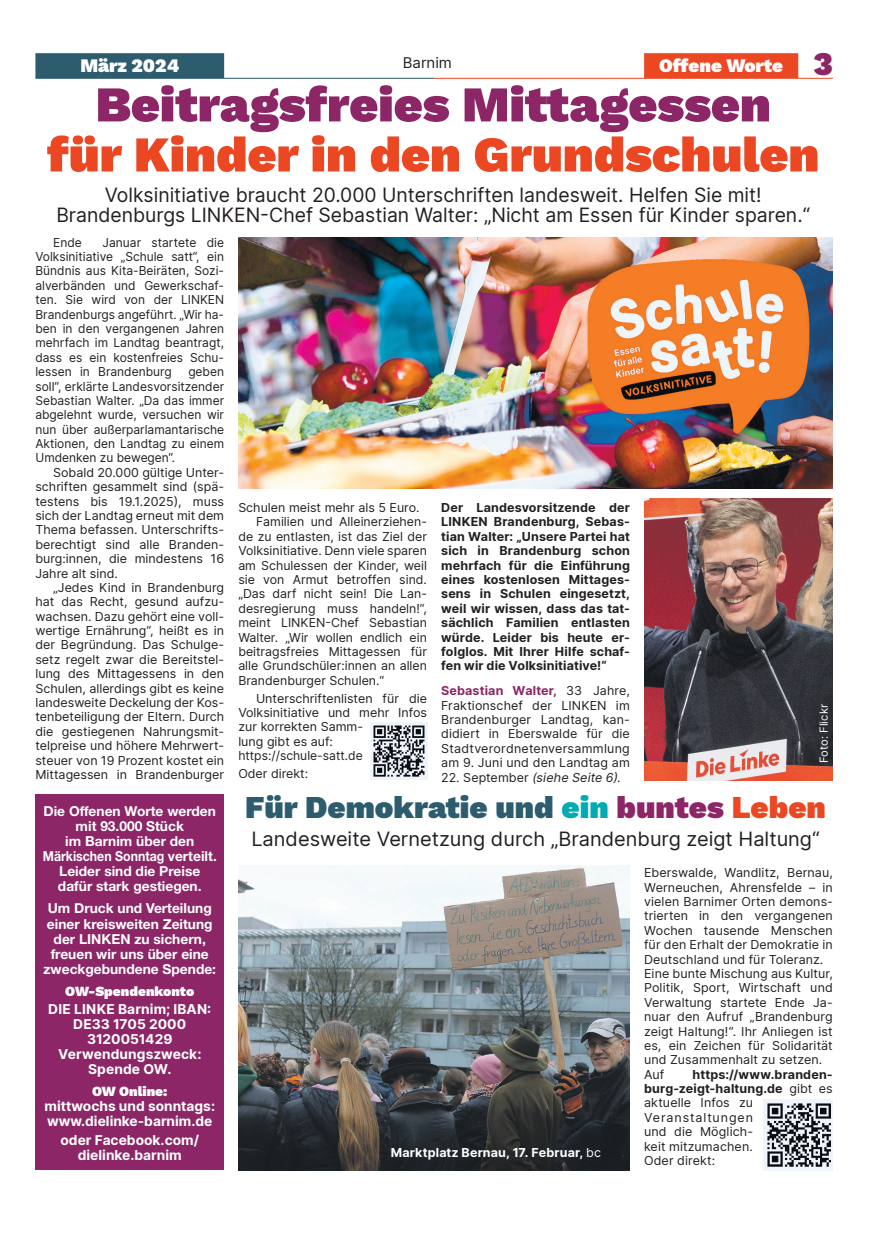
<style>
.page{position:relative;width:886px;height:1241px;background:#fff}
.page>*{position:absolute;margin:0;border:0;box-sizing:border-box;transform-origin:0 0}
.t1{font:900 50px "Work Sans";color:#ec4723}
.t2{font:900 50px "Work Sans";color:#8c2666}
.t3{font:900 31.25px "Work Sans";color:#2c5c6d}
.t4{font:20px/20px "Inter";color:#231f20;text-align:center}
.t5{font:900 18.75px "Work Sans";color:#fff}
.t6{font:15px "Inter";color:#231f20}
.t7{font:700 13.75px/15px "Helvetica Neue LT Std";color:#fff;text-align:center}
.t8{font:700 13.75px/15px "Inter";color:#fff;text-align:center}
.t9{font:900 13.75px "Work Sans";color:#fff}
.t10{font:12.5px/14.4px "Inter";color:#231f20;text-align:justify}
.t11{font:12.5px/14.4px "Inter";color:#231f20;text-align:justify;scale:.96 1}
.t12{font:700 12.5px/14.4px "Inter";letter-spacing:.01em;color:#231f20;text-align:justify}
.t13{font:700 12.5px "Inter";letter-spacing:.015em;color:#fff}
.t14{font:italic 12.5px "Inter";letter-spacing:.01em;color:#231f20}
.t15{font:11.25px "Inter";letter-spacing:.005em;color:#fff}
.s1{font-size:32.5px;color:#8c2666}
.s2{font-weight:700;color:#8c2666}
.s3{font-style:normal}
.s4{color:#00abb2}
.s5{color:#8c2666}
.s6{color:#ec4723}
.s7{font-weight:400}
.s8{font-weight:700}
</style>
<div class="page">
<div style="left:645px;top:54px;width:153px;height:23px;background:#ec4723"></div>
<div style="left:644px;top:53px;width:154px;height:25px;border:1px solid #ec4723"></div>
<div style="left:36px;top:54px;width:187px;height:23px;background:#2c5c6d"></div>
<div style="left:35px;top:53px;width:189px;height:25px;border:1px solid #2c5c6d"></div>
<hr style="left:434px;top:78px;width:399px;height:1px;background:#ec4723">
<hr style="left:35px;top:78px;width:399px;height:1px;background:#2c5c6d">
<div style="left:35px;top:794px;width:189px;height:375px;background:#8c2666"></div>
<img style="left:370px;top:722px;width:57px;height:57px">
<img style="left:238px;top:237px;width:595px;height:252px">
<img style="left:644px;top:498px;width:189px;height:282px">
<img style="left:238px;top:865px;width:392px;height:304px">
<img style="left:764px;top:1099px;width:69px;height:70px">
<h3 class="t5" style="left:80px;top:51px;width:100px">März 2024</h3>
<p class="t6" style="left:403px;top:51px;width:51px">Barnim</p>
<h3 class="t5" style="left:659px;top:51px;width:175px">Offene Worte <span class="s1">3</span></h3>
<h1 class="t2" style="left:96px;top:66px;width:677px">Beitragsfreies Mittagessen</h1>
<h1 class="t1" style="left:47px;top:116px;width:774px">für Kinder in den Grundschulen</h1>
<h3 class="t4" style="left:56px;top:184px;width:755px">Volksinitiative braucht 20.000 Unterschriften landesweit. Helfen Sie mit!<br>Brandenburgs LINKEN-Chef Sebastian Walter: „Nicht am Essen für Kinder sparen.“</h3>
<p class="t11" style="left:53px;top:234px;width:31px">Ende</p>
<p class="t11" style="left:35px;top:234px;width:198px;text-indent:67px">Januar startete die Volksinitiative „Schule satt“, ein Bündnis aus Kita-Beiräten, Sozi&shy;alverbänden und Gewerkschaf&shy;ten. Sie wird von der LINKEN Brandenburgs angeführt. „Wir ha&shy;ben in den vergangenen Jahren mehrfach im Landtag beantragt, dass es ein kostenfreies Schu&shy;lessen in Brandenburg</p>
<p class="t11" style="left:35px;top:364px;width:198px;text-indent:153px">geben soll“, erklärte Landesvorsitzender Sebastian Walter. „Da das immer abgelehnt wurde, versuchen wir nun über außerparlamantarische Aktionen, den Landtag zu einem Umdenken zu bewegen“.</p>
<p class="t10" style="left:35px;top:464px;width:190px;text-indent:18px">Sobald 20.000 gültige Unter&shy;schriften gesammelt sind (spä&shy;testens bis 19.1.2025), muss sich der Landtag erneut mit dem Thema befassen. Unterschrifts&shy;berechtigt sind alle Branden&shy;burg:innen, die mindestens 16<br>Jahre alt sind.</p>
<p class="t10" style="left:35px;top:579px;width:190px;text-indent:18px">„Jedes Kind in Brandenburg hat das Recht, gesund aufzu&shy;wachsen. Dazu gehört eine voll&shy;wertige Ernährung“, heißt es in der Begründung. Das Schulge&shy;setz regelt zwar die Bereitstel&shy;lung des Mittagessens in den Schulen, allerdings gibt es keine landesweite Deckelung der Kos&shy;tenbeteiligung der Eltern. Durch die gestiegenen Nahrungsmit&shy;telpreise und höhere Mehrwert&shy;steuer von 19 Prozent kostet ein Mittagessen in Brandenburger</p>
<p class="t12" style="left:441px;top:500px;width:190px">Der Landesvorsitzende der LINKEN Brandenburg, Sebas&shy;tian Walter: „Unsere Partei hat sich in Brandenburg schon mehrfach für die Einführung eines kostenlosen Mittages&shy;sens in Schulen eingesetzt, weil wir wissen, dass das tat&shy;sächlich Familien entlasten würde. Leider bis heute er&shy;folglos. Mit Ihrer Hilfe schaf&shy;fen wir die Volksinitiative!“</p>
<p class="t10" style="left:441px;top:683px;width:190px"><span class="s2">Sebastian Walter,</span> 33 Jahre, Fraktionschef der LINKEN im Brandenburger Landtag, kan&shy;didiert in Eberswalde für die Stadtverordnetenversammlung am 9. Juni und den Landtag am</p>
<p class="t14" style="left:441px;top:767px;width:181px"><span class="s3">22. September</span> (siehe Seite 6).</p>
<p class="t10" style="left:238px;top:500px;width:183px">Schulen meist mehr als 5 Euro.</p>
<p class="t10" style="left:256px;top:514px;width:172px">Familien und Alleinerziehen-</p>
<p class="t10" style="left:238px;top:528px;width:190px">de zu entlasten, ist das Ziel der</p>
<p class="t10" style="left:238px;top:543px;width:190px">Volksinitiative. Denn viele sparen</p>
<p class="t10" style="left:238px;top:557px;width:190px">am Schulessen der Kinder, weil</p>
<p class="t10" style="left:238px;top:572px;width:190px">sie von Armut betroffen sind.</p>
<p class="t10" style="left:238px;top:586px;width:190px">„Das darf nicht sein! Die Lan-</p>
<p class="t10" style="left:238px;top:600px;width:190px">desregierung muss handeln!“,</p>
<p class="t10" style="left:238px;top:615px;width:190px">meint LINKEN-Chef Sebastian</p>
<p class="t10" style="left:238px;top:629px;width:190px">Walter. „Wir wollen endlich ein</p>
<p class="t10" style="left:238px;top:643px;width:190px">beitragsfreies Mittagessen für</p>
<p class="t10" style="left:238px;top:658px;width:190px">alle Grundschüler:innen an allen</p>
<p class="t10" style="left:238px;top:672px;width:147px">Brandenburger Schulen.“</p>
<p class="t10" style="left:238px;top:690px;width:190px;text-align:left;text-indent:18px">Unterschriftenlisten für die<br>Volksinitiative und mehr Infos zur korrekten Samm-<br>lung gibt es auf: https://schule-satt.de</p>
<p class="t10" style="left:238px;top:766px;width:71px">Oder direkt:</p>
<p class="t15" style="left:815px;top:763px;width:61px;rotate:-90deg">Foto: Flickr</p>
<p class="t7" style="left:43px;top:803px;width:176px">Die Offenen Worte werden mit 93.000 Stück<br>im Barnim über den<br>Märkischen Sonntag verteilt.<br>Leider sind die Preise dafür stark gestiegen.</p>
<p class="t7" style="left:43px;top:900px;width:174px">Um Druck und Verteilung einer kreisweiten Zeitung der LINKEN zu sichern, freuen wir uns über eine zweckgebundene Spende:</p>
<p class="t9" style="left:65px;top:980px;width:131px">OW-Spendenkonto</p>
<p class="t8" style="left:48px;top:1001px;width:165px">DIE LINKE Barnim; IBAN:<br>DE33 1705 2000<br>3120051429<br>Verwendungszweck:<br>Spende OW.</p>
<p class="t9" style="left:92px;top:1080px;width:77px">OW Online:</p>
<p class="t8" style="left:44px;top:1098px;width:172px;text-align:left">mittwochs und sonntags: www.dielinke-barnim.de</p>
<p class="t8" style="left:61px;top:1131px;width:140px">oder Facebook.com/ dielinke.barnim</p>
<h2 class="t3" style="left:245px;top:783px;width:582px">Für Demokratie und <span class="s4">ein</span> <span class="s5">buntes</span> <span class="s6">Leben</span></h2>
<h3 class="t4" style="left:251px;top:827px;width:570px">Landesweite Vernetzung durch „Brandenburg zeigt Haltung“</h3>
<p class="t13" style="left:391px;top:1143px;width:212px">Marktplatz Bernau, 17. Februar, <span class="s7">bc</span></p>
<p class="t10" style="left:644px;top:865px;width:190px;text-align:left">Eberswalde, Wandlitz, Bernau,<br>Werneuchen, Ahrensfelde – in vielen Barnimer Orten demons&shy;trierten in den vergangenen<br>Wochen tausende Menschen für den Erhalt der Demokratie in<br>Deutschland und für Toleranz.<br>Eine bunte Mischung aus Kultur,<br>Politik, Sport, Wirtschaft und<br>Verwaltung startete Ende Ja&shy;nuar den Aufruf „Brandenburg zeigt Haltung!“. Ihr Anliegen ist es, ein Zeichen für Solidarität und Zusammenhalt zu setzen.<br>Auf</p>
<p class="t10" style="left:644px;top:1066px;width:190px;text-align:left;text-indent:48px"><span class="s8">https://www.branden&shy;burg-zeigt-haltung.de</span> gibt es aktuelle Infos zu<br>Veranstaltungen<br>und die Möglich-<br>keit mitzumachen.<br>Oder direkt:</p>
</div>
